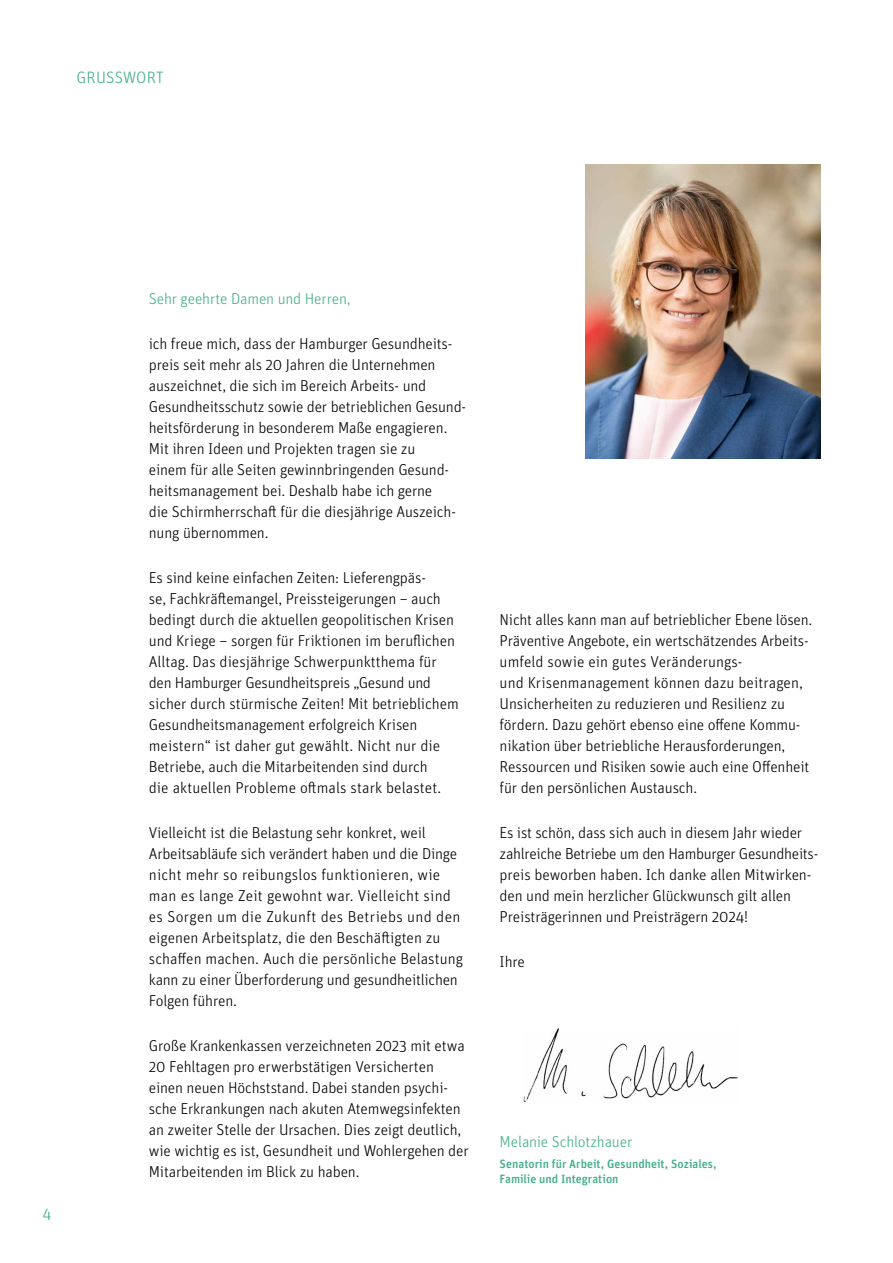
<style>
.page{position:relative;width:893px;height:1263px;background:#fff}
.page>*{position:absolute;margin:0;border:0;box-sizing:border-box;transform-origin:0 0}
.t1{font:300 16.5px "Unit Pro";letter-spacing:.005em;color:#45ae8c}
.Fließtext_10_5{font:300 15.75px/21px "Unit Pro";letter-spacing:-.01em;color:#000}
.Fließtext{font:300 15.75px "Unit Pro";letter-spacing:-.01em;color:#45ae8c}
.Fließtext-2{font:500 12px/15px "Unit Pro";color:#45ae8c}
</style>
<div class="page">
<img style="left:523px;top:1028px;width:215px;height:74px">
<img style="left:585px;top:164px;width:236px;height:295px">
<p class="t1" style="left:77px;top:66px;width:89px">GRUSSWORT</p>
<p class="t1" style="left:43px;top:1204px;width:11px">4</p>
<p class="Fließtext" style="left:149px;top:288px;width:203px">Sehr geehrte Damen und Herren,</p>
<p class="Fließtext_10_5" style="left:149px;top:332px;width:317px">ich freue mich, dass der Hamburger Gesundheits&shy;preis seit mehr als 20 Jahren die Unternehmen auszeichnet, die sich im Bereich Arbeits- und Gesundheitsschutz sowie der betrieblichen Gesund&shy;heitsförderung in besonderem Maße engagieren.<br>Mit ihren Ideen und Projekten tragen sie zu<br>einem für alle Seiten gewinnbringenden Gesund&shy;heitsmanagement bei. Deshalb habe ich gerne<br>die Schirmherrschaft für die diesjährige Auszeich&shy;nung übernommen.</p>
<p class="Fließtext_10_5" style="left:149px;top:566px;width:311px">Es sind keine einfachen Zeiten: Lieferengpäs-<br>se, Fachkräftemangel, Preissteigerungen – auch bedingt durch die aktuellen geopolitischen Krisen und Kriege – sorgen für Friktionen im beruflichen Alltag. Das diesjährige Schwerpunktthema für den Hamburger Gesundheitspreis „Gesund und sicher durch stürmische Zeiten! Mit betrieblichem Gesundheitsmanagement erfolgreich Krisen meistern“ ist daher gut gewählt. Nicht nur die Betriebe, auch die Mitarbeitenden sind durch<br>die aktuellen Probleme oftmals stark belastet.</p>
<p class="Fließtext_10_5" style="left:149px;top:821px;width:316px">Vielleicht ist die Belastung sehr konkret, weil Arbeitsabläufe sich verändert haben und die Dinge nicht mehr so reibungslos funktionieren, wie man es lange Zeit gewohnt war. Vielleicht sind es Sorgen um die Zukunft des Betriebs und den eigenen Arbeitsplatz, die den Beschäftigten zu schaffen machen. Auch die persönliche Belastung kann zu einer Überforderung und gesundheitlichen Folgen führen.</p>
<p class="Fließtext_10_5" style="left:149px;top:1034px;width:321px">Große Krankenkassen verzeichneten 2023 mit etwa 20 Fehltagen pro erwerbstätigen Versicherten einen neuen Höchststand. Dabei standen psychi&shy;sche Erkrankungen nach akuten Atemwegsinfekten an zweiter Stelle der Ursachen. Dies zeigt deutlich, wie wichtig es ist, Gesundheit und Wohlergehen der Mitarbeitenden im Blick zu haben.</p>
<p class="Fließtext_10_5" style="left:500px;top:608px;width:314px">Nicht alles kann man auf betrieblicher Ebene lösen.<br>Präventive Angebote, ein wertschätzendes Arbeits&shy;umfeld sowie ein gutes Veränderungs-<br>und Krisenmanagement können dazu beitragen, Unsicherheiten zu reduzieren und Resilienz zu fördern. Dazu gehört ebenso eine offene Kommu&shy;nikation über betriebliche Herausforderungen, Ressourcen und Risiken sowie auch eine Offenheit für den persönlichen Austausch.</p>
<p class="Fließtext_10_5" style="left:500px;top:821px;width:318px">Es ist schön, dass sich auch in diesem Jahr wieder zahlreiche Betriebe um den Hamburger Gesundheits&shy;preis beworben haben. Ich danke allen Mitwirken&shy;den und mein herzlicher Glückwunsch gilt allen Preisträgerinnen und Preisträgern 2024!</p>
<p class="Fließtext_10_5" style="left:500px;top:950px;width:27px">Ihre</p>
<p class="Fließtext" style="left:500px;top:1131px;width:134px">Melanie Schlotzhauer</p>
<p class="Fließtext-2" style="left:500px;top:1156px;width:218px">Senatorin für Arbeit, Gesundheit, Soziales,<br>Familie und Integration</p>
</div>
